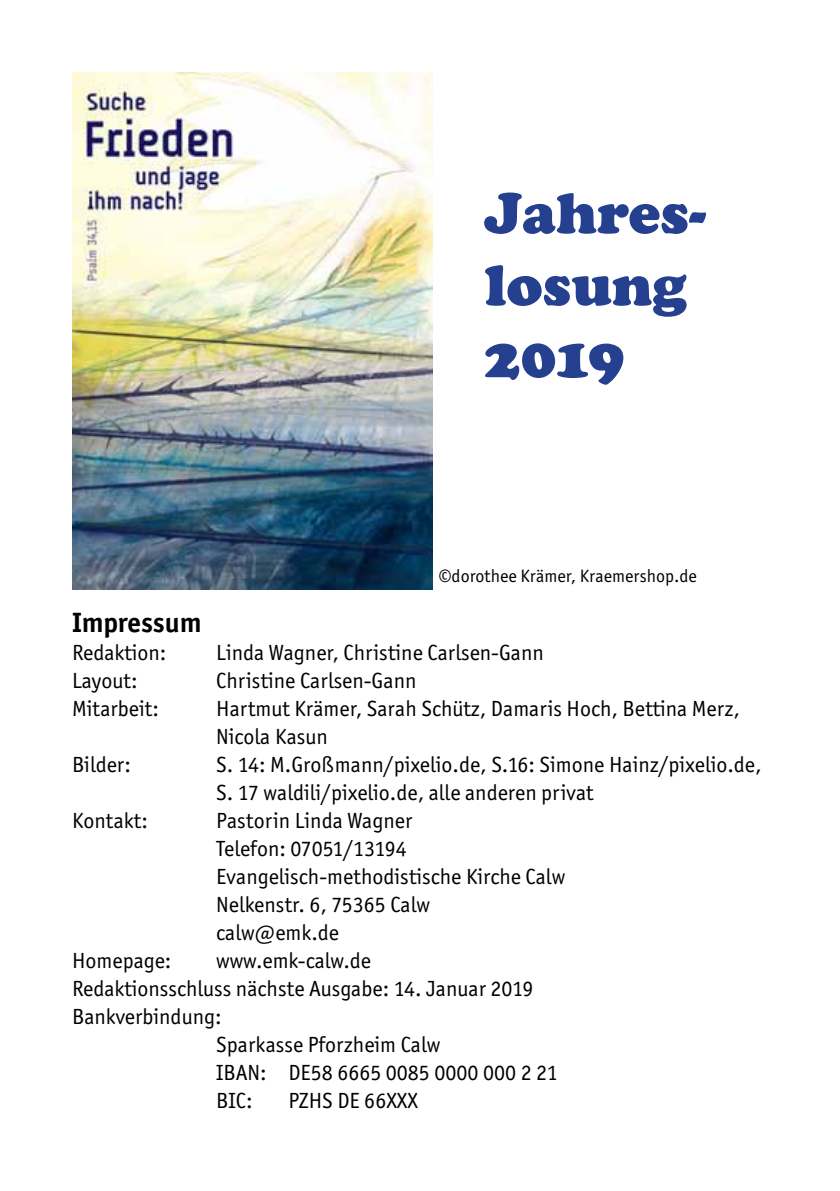
<style>
.page{position:relative;width:840px;height:1191px;background:#fff}
.page>*{position:absolute;margin:0;border:0;box-sizing:border-box;transform-origin:0 0}
.t1{font:900 60px/72px "Cooper";color:#25408f}
.t2{font:700 28px "Officina Sans ITC Std";color:#000}
.t3{font:22px/28px "Officina Sans ITC Std";color:#000}
.t4{font:18px "Officina Sans ITC Std";color:#000}
</style>
<div class="page">
<img style="left:72px;top:72px;width:360px;height:518px">
<h1 class="t1" style="left:484px;top:177px;width:223px">Jahres&shy;losung<br>2019</h1>
<p class="t4" style="left:438px;top:565px;width:259px">©dorothee Krämer, Kraemershop.de</p>
<p class="t2" style="left:72px;top:605px;width:131px">Impressum</p>
<p class="t3" style="left:72px;top:638px;width:96px">Redaktion:</p>
<p class="t3" style="left:216px;top:638px;width:329px">Linda Wagner, Christine Carlsen-Gann</p>
<p class="t3" style="left:72px;top:666px;width:67px">Layout:</p>
<p class="t3" style="left:216px;top:666px;width:202px">Christine Carlsen-Gann</p>
<p class="t3" style="left:72px;top:694px;width:88px">Mitarbeit:</p>
<p class="t3" style="left:216px;top:694px;width:525px">Hartmut Krämer, Sarah Schütz, Damaris Hoch, Bettina Merz,<br>Nicola Kasun</p>
<p class="t3" style="left:72px;top:750px;width:60px">Bilder:</p>
<p class="t3" style="left:216px;top:750px;width:546px">S. 14: M.Großmann/pixelio.de, S.16: Simone Hainz/pixelio.de,<br>S. 17 waldili/pixelio.de, alle anderen privat</p>
<p class="t3" style="left:72px;top:806px;width:77px">Kontakt:</p>
<p class="t3" style="left:216px;top:806px;width:350px">Pastorin Linda Wagner<br>Telefon: 07051/13194<br>Evangelisch-methodistische Kirche Calw<br>Nelkenstr. 6, 75365 Calw<br>calw@emk.de</p>
<p class="t3" style="left:72px;top:946px;width:101px">Homepage:</p>
<p class="t3" style="left:216px;top:946px;width:156px">www.emk-calw.de</p>
<p class="t3" style="left:72px;top:974px;width:463px">Redaktionsschluss nächste Ausgabe: 14. Januar 2019</p>
<p class="t3" style="left:72px;top:1002px;width:151px">Bankverbindung:</p>
<p class="t3" style="left:216px;top:1030px;width:225px">Sparkasse Pforzheim Calw</p>
<p class="t3" style="left:216px;top:1058px;width:343px">IBAN: DE58 6665 0085 0000 000 2 21</p>
<p class="t3" style="left:216px;top:1086px;width:38px">BIC:</p>
<p class="t3" style="left:288px;top:1086px;width:131px">PZHS DE 66XXX</p>
</div>
